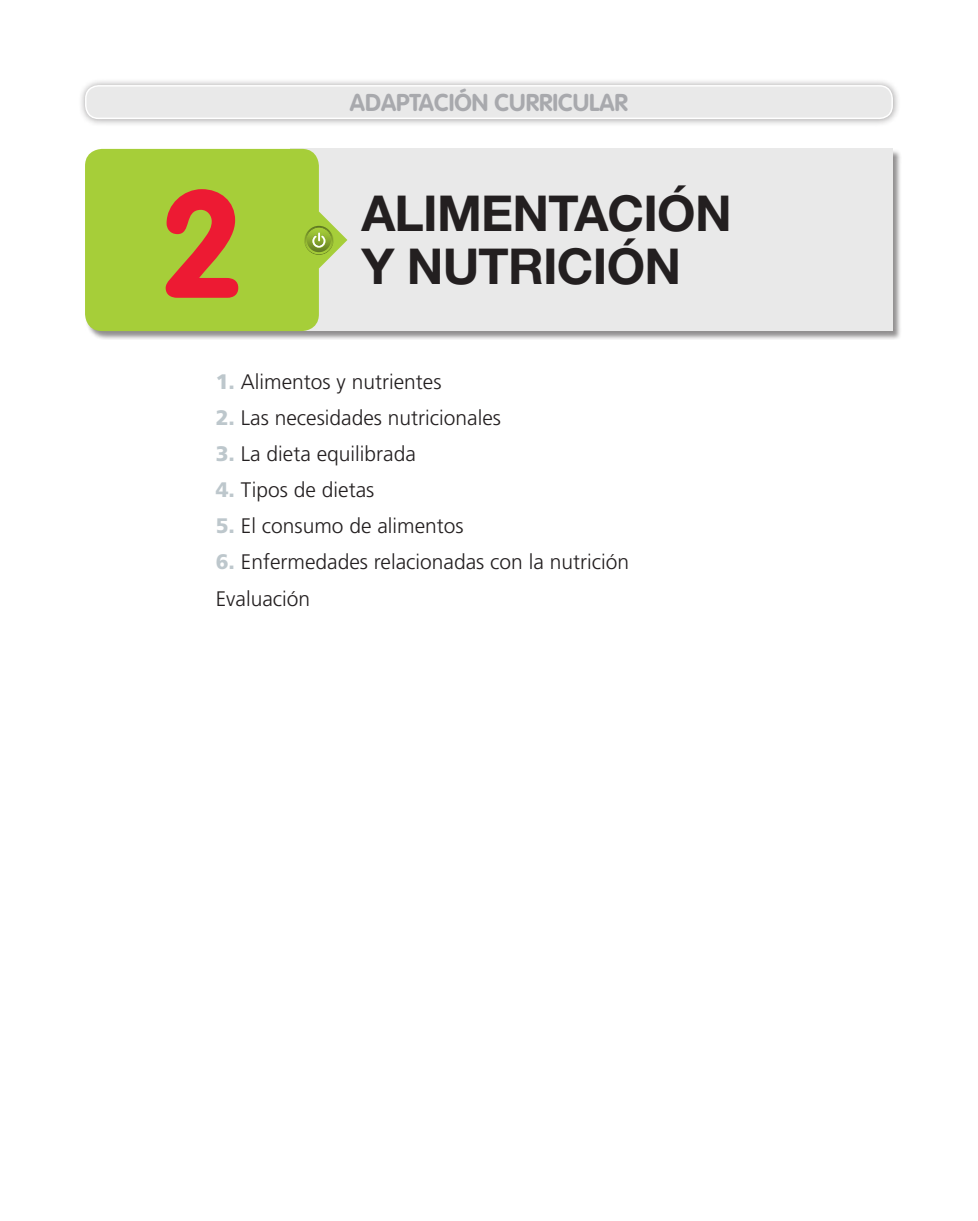
<style>
.page{position:relative;width:978px;height:1221px;background:#fff}
.page>*{position:absolute;margin:0;border:0;box-sizing:border-box;transform-origin:0 0}
.OUP00_NumeroCapitulo{font:700 150px "VAG Rounded Std";color:#ed1a33}
.OUP01_01Nombre_Capit{font:700 49.5px "Helvetica Neue LT Pro";letter-spacing:-.015em;color:#231f20}
.t1{font:700 24px "VAG Rounded Std";color:#a8a9ad}
.t2{font:300 21px "Frutiger LT Pro";color:#231f20}
.s1{font-weight:900;color:#bdc7cc}
</style>
<div class="page">
<div style="left:85px;top:148px;width:817px;height:192px;background:#231f20;opacity:.5"></div>
<div style="left:306px;top:149px;width:587px;height:182px;background:#e9e9e9"></div>
<div style="left:85px;top:149px;width:234px;height:182px;background:#a6ce39;border-radius:17px"></div>
<svg style="left:304px;top:211px;width:43px;height:57px"></svg>
<div style="left:77px;top:77px;width:824px;height:50px;background:#231f20;opacity:.4"></div>
<div style="left:86px;top:86px;width:806px;height:32px;background:#e9e9e9;border-radius:13px"></div>
<div style="left:85px;top:85px;width:808px;height:34px;border:2px solid #fff;border-radius:13px"></div>
<p class="OUP00_NumeroCapitulo" style="left:159px;top:157px;width:88px">2</p>
<p class="t1" style="left:350px;top:89px;width:279px">ADAPTACIÓN CURRICULAR</p>
<p class="OUP01_01Nombre_Capit" style="left:361px;top:182px;width:372px">ALIMENTACIÓN</p>
<p class="OUP01_01Nombre_Capit" style="left:361px;top:235px;width:321px">Y NUTRICIÓN</p>
<p class="t2" style="left:216px;top:370px;width:227px"><span class="s1">1.</span> Alimentos y nutrientes</p>
<p class="t2" style="left:216px;top:406px;width:287px"><span class="s1">2.</span> Las necesidades nutricionales</p>
<p class="t2" style="left:216px;top:442px;width:202px"><span class="s1">3.</span> La dieta equilibrada</p>
<p class="t2" style="left:216px;top:478px;width:160px"><span class="s1">4.</span> Tipos de dietas</p>
<p class="t2" style="left:216px;top:514px;width:249px"><span class="s1">5.</span> El consumo de alimentos</p>
<p class="t2" style="left:216px;top:550px;width:415px"><span class="s1">6.</span> Enfermedades relacionadas con la nutrición</p>
<p class="t2" style="left:216px;top:586px;width:96px">Evaluación</p>
</div>
